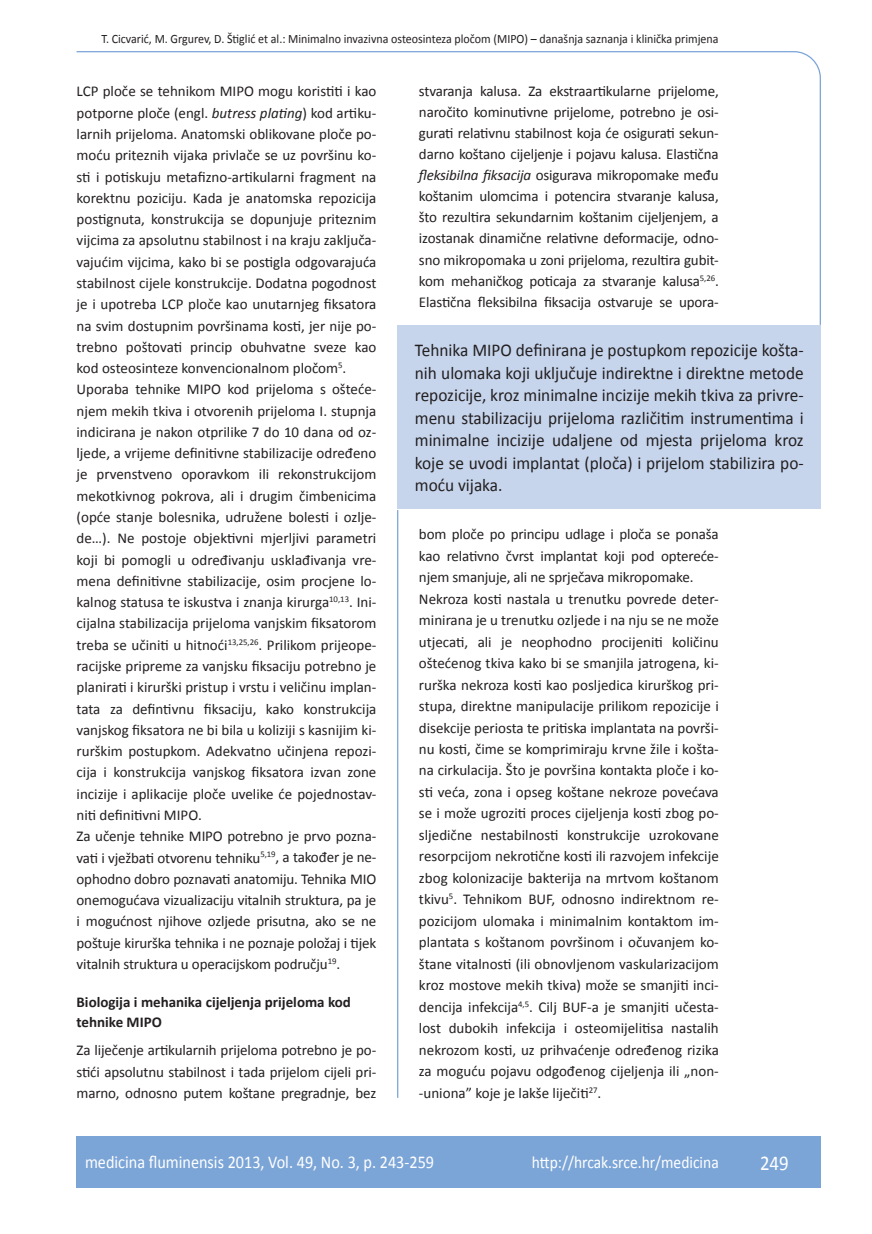
<style>
.page{position:relative;width:872px;height:1234px;background:#fff}
.page>*{position:absolute;margin:0;border:0;box-sizing:border-box;transform-origin:0 0}
.t1{font:21px "Calibri";color:#fff;scale:.9 1}
.t2{font:18px/22.5px "Calibri";color:#231f20;text-align:justify;scale:.96 1}
.t3{font:18px "Calibri";color:#fff;scale:.9 1}
.t4{font:17.25px "Calibri";color:#fff;scale:.9 1}
.t5{font:15px/21.3px "Calibri";color:#231f20}
.t6{font:700 15px/19.8px "Calibri";color:#231f20}
.t7{font:12.75px "Calibri";color:#231f20;scale:.94 1}
.s1{font-style:italic}
</style>
<div class="page">
<svg style="left:76px;top:51px;width:745px;height:275px"></svg>
<hr style="left:397px;top:510px;width:1px;height:587px;background:#7ca5d7">
<div style="left:77px;top:1135px;width:744px;height:51px;background:#7ca5d7"></div>
<div style="left:398px;top:325px;width:423px;height:184px;background:#c6d5ec"></div>
<p class="t7" style="left:101px;top:30px;width:658px">T. Cicvarić, M. Grgurev, D. Štiglić et al.: Minimalno invazivna osteosinteza pločom (MIPO) – današnja saznanja i klinička primjena</p>
<p class="t5" style="left:77px;top:80px;width:301px">LCP ploče se tehnikom MIPO mogu koristiti i kao potporne ploče (engl. <span class="s1">butress plating</span>) kod artiku&shy;larnih prijeloma. Anatomski oblikovane ploče po&shy;moću priteznih vijaka privlače se uz površinu ko&shy;sti i potiskuju metafizno-artikularni fragment na korektnu poziciju. Kada je anatomska repozicija postignuta, konstrukcija se dopunjuje priteznim vijcima za apsolutnu stabilnost i na kraju zaključa&shy;vajućim vijcima, kako bi se postigla odgovarajuća stabilnost cijele konstrukcije. Dodatna pogodnost je i upotreba LCP ploče kao unutarnjeg fiksatora na svim dostupnim površinama kosti, jer nije po&shy;trebno poštovati princip obuhvatne sveze kao kod osteosinteze konvencionalnom pločom<sup>5</sup>.<br>Uporaba tehnike MIPO kod prijeloma s ošteće&shy;njem mekih tkiva i otvorenih prijeloma I. stupnja indicirana je nakon otprilike 7 do 10 dana od oz&shy;ljede, a vrijeme definitivne stabilizacije određeno je prvenstveno oporavkom ili rekonstrukcijom mekotkivnog pokrova, ali i drugim čimbenicima (opće stanje bolesnika, udružene bolesti i ozlje&shy;de…). Ne postoje objektivni mjerljivi parametri koji bi pomogli u određivanju usklađivanja vre&shy;mena definitivne stabilizacije, osim procjene lo&shy;kalnog statusa te iskustva i znanja kirurga<sup>10,13</sup>. Ini&shy;cijalna stabilizacija prijeloma vanjskim fiksatorom treba se učiniti u hitnoći<sup>13,25,26</sup>. Prilikom prijeope&shy;racijske pripreme za vanjsku fiksaciju potrebno je planirati i kirurški pristup i vrstu i veličinu implan&shy;tata za defintivnu fiksaciju, kako konstrukcija vanjskog fiksatora ne bi bila u koliziji s kasnijim ki&shy;rurškim postupkom. Adekvatno učinjena repozi&shy;cija i konstrukcija vanjskog fiksatora izvan zone incizije i aplikacije ploče uvelike će pojednostav&shy;niti definitivni MIPO.<br>Za učenje tehnike MIPO potrebno je prvo pozna&shy;vati i vježbati otvorenu tehniku<sup>5,19</sup>, a također je ne&shy;ophodno dobro poznavati anatomiju. Tehnika MIO onemogućava vizualizaciju vitalnih struktura, pa je i mogućnost njihove ozljede prisutna, ako se ne poštuje kirurška tehnika i ne poznaje položaj i tijek vitalnih struktura u operacijskom području<sup>19</sup>.</p>
<p class="t6" style="left:77px;top:991px;width:276px">Biologija i mehanika cijeljenja prijeloma kod tehnike MIPO</p>
<p class="t5" style="left:77px;top:1038px;width:301px;text-align:justify">Za liječenje artikularnih prijeloma potrebno je po&shy;stići apsolutnu stabilnost i tada prijelom cijeli pri&shy;marno, odnosno putem koštane pregradnje, bez</p>
<p class="t5" style="left:419px;top:80px;width:301px;text-align:justify">stvaranja kalusa. Za ekstraartikularne prijelome, naročito kominutivne prijelome, potrebno je osi&shy;gurati relativnu stabilnost koja će osigurati sekun&shy;darno koštano cijeljenje i pojavu kalusa. Elastična <span class="s1">fleksibilna fiksacija</span> osigurava mikropomake među koštanim ulomcima i potencira stvaranje kalusa, što rezultira sekundarnim koštanim cijeljenjem, a izostanak dinamične relativne deformacije, odno&shy;sno mikropomaka u zoni prijeloma, rezultira gubit&shy;kom mehaničkog poticaja za stvaranje kalusa<sup>5,26</sup>.<br>Elastična fleksibilna fiksacija ostvaruje se upora-</p>
<p class="t2" style="left:415px;top:338px;width:407px">Tehnika MIPO definirana je postupkom repozicije košta&shy;nih ulomaka koji uključuje indirektne i direktne metode repozicije, kroz minimalne incizije mekih tkiva za privre&shy;menu stabilizaciju prijeloma različitim instrumentima i minimalne incizije udaljene od mjesta prijeloma kroz koje se uvodi implantat (ploča) i prijelom stabilizira po&shy;moću vijaka.</p>
<p class="t5" style="left:419px;top:522px;width:301px">bom ploče po principu udlage i ploča se ponaša kao relativno čvrst implantat koji pod optereće&shy;njem smanjuje, ali ne sprječava mikropomake.<br>Nekroza kosti nastala u trenutku povrede deter&shy;minirana je u trenutku ozljede i na nju se ne može utjecati, ali je neophodno procijeniti količinu oštećenog tkiva kako bi se smanjila jatrogena, ki&shy;rurška nekroza kosti kao posljedica kirurškog pri&shy;stupa, direktne manipulacije prilikom repozicije i disekcije periosta te pritiska implantata na površi&shy;nu kosti, čime se komprimiraju krvne žile i košta&shy;na cirkulacija. Što je površina kontakta ploče i ko&shy;sti veća, zona i opseg koštane nekroze povećava se i može ugroziti proces cijeljenja kosti zbog po&shy;sljedične nestabilnosti konstrukcije uzrokovane resorpcijom nekrotične kosti ili razvojem infekcije zbog kolonizacije bakterija na mrtvom koštanom tkivu<sup>5</sup>. Tehnikom BUF, odnosno indirektnom re&shy;pozicijom ulomaka i minimalnim kontaktom im&shy;plantata s koštanom površinom i očuvanjem ko&shy;štane vitalnosti (ili obnovljenom vaskularizacijom kroz mostove mekih tkiva) može se smanjiti inci&shy;dencija infekcija<sup>4,5</sup>. Cilj BUF-a je smanjiti učesta&shy;lost dubokih infekcija i osteomijelitisa nastalih nekrozom kosti, uz prihvaćenje određenog rizika za moguću pojavu odgođenog cijeljenja ili „non--uniona” koje je lakše liječiti<sup>27</sup>.</p>
<p class="t3" style="left:85px;top:1150px;width:389px">medicina fluminensis 2013, Vol. 49, No. 3, p. 243-259</p>
<p class="t4" style="left:532px;top:1151px;width:209px">http://hrcak.srce.hr/medicina</p>
<h1 class="t1" style="left:760px;top:1149px;width:33px">249</h1>
</div>
